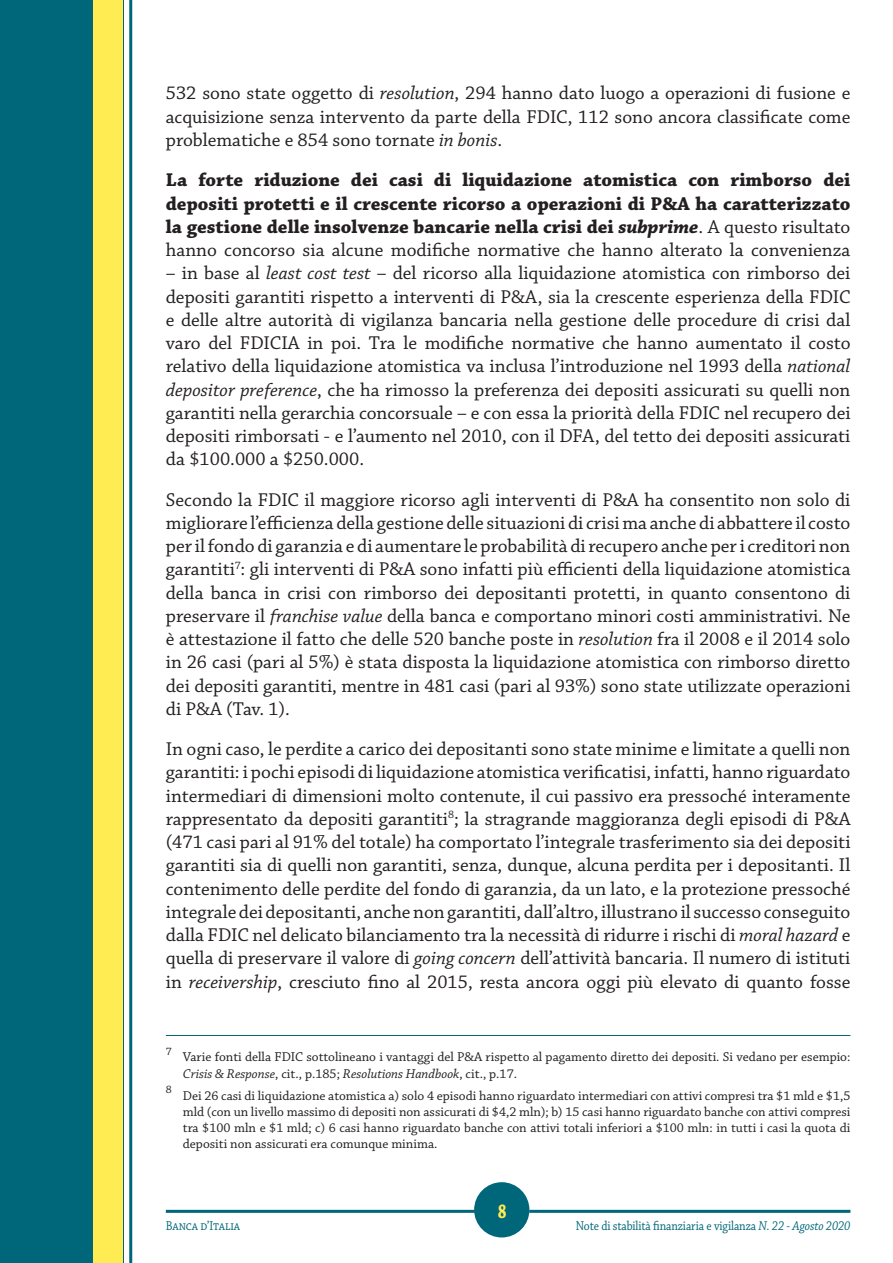
<style>
.page{position:relative;width:893px;height:1263px;background:#fff}
.page>*{position:absolute;margin:0;border:0;box-sizing:border-box;transform-origin:0 0}
.t1{font:700 21px "Chaparral Pro";color:#ffeb52;scale:.75 1}
.Paragrafo{font:19.5px/23.2px "Chaparral Pro";color:#231f20;text-align:justify}
.Paragrafo-2{font:700 19.5px/23.2px "Chaparral Pro";color:#231f20;text-align:justify}
.Nota{font:13.5px/16.2px "Chaparral Pro";color:#231f20}
.t2{font:13.5px "Chaparral Pro";letter-spacing:-.01em;color:#00677a;scale:.87 1}
.Nota-2{font:11.4px "Chaparral Pro";color:#231f20}
.s1{font-style:italic}
.s2{font-weight:400}
</style>
<div class="page">
<svg style="left:474px;top:1215px;width:53px;height:23px"></svg>
<hr style="left:166px;top:1210px;width:308px;height:3px;background:#00677a">
<hr style="left:529px;top:1210px;width:321px;height:3px;background:#00677a">
<div style="left:474px;top:1182px;width:55px;height:55px;background:#00677a;border-radius:50%"></div>
<div style="left:0;top:0;width:123px;height:1263px;background:#00677a"></div>
<div style="left:94px;top:0;width:29px;height:1263px;background:#ffeb52"></div>
<hr style="left:129px;top:0;width:3px;height:1263px;background:#00677a">
<hr style="left:166px;top:1035px;width:684px;height:1px;background:#00677a">
<p class="Paragrafo" style="left:166px;top:82px;width:686px">532 sono state oggetto di <span class="s1">resolution</span>, 294 hanno dato luogo a operazioni di fusione e acquisizione senza intervento da parte della FDIC, 112 sono ancora classificate come problematiche e 854 sono tornate <span class="s1">in bonis</span>.</p>
<p class="Paragrafo-2" style="left:166px;top:169px;width:686px">La forte riduzione dei casi di liquidazione atomistica con rimborso dei depositi protetti e il crescente ricorso a operazioni di P&amp;A ha caratterizzato la gestione delle insolvenze bancarie nella crisi dei <span class="s1">subprime</span><span class="s2">. A questo risultato hanno concorso sia alcune modifiche normative che hanno alterato la convenienza</span></p>
<p class="Paragrafo" style="left:166px;top:262px;width:686px">– in base al <span class="s1">least cost test</span> – del ricorso alla liquidazione atomistica con rimborso dei depositi garantiti rispetto a interventi di P&amp;A, sia la crescente esperienza della FDIC e delle altre autorità di vigilanza bancaria nella gestione delle procedure di crisi dal varo del FDICIA in poi. Tra le modifiche normative che hanno aumentato il costo relativo della liquidazione atomistica va inclusa l’introduzione nel 1993 della <span class="s1">national depositor preference</span>, che ha rimosso la preferenza dei depositi assicurati su quelli non garantiti nella gerarchia concorsuale – e con essa la priorità della FDIC nel recupero dei depositi rimborsati - e l’aumento nel 2010, con il DFA, del tetto dei depositi assicurati da $100.000 a $250.000.</p>
<p class="Paragrafo" style="left:166px;top:488px;width:686px">Secondo la FDIC il maggiore ricorso agli interventi di P&amp;A ha consentito non solo di migliorare l’efficienza della gestione delle situazioni di crisi ma anche di abbattere il costo per il fondo di garanzia e di aumentare le probabilità di recupero anche per i creditori non garantiti<sup>7</sup>: gli interventi di P&amp;A sono infatti più efficienti della liquidazione atomistica della banca in crisi con rimborso dei depositanti protetti, in quanto consentono di preservare il <span class="s1">franchise value</span> della banca e comportano minori costi amministrativi. Ne è attestazione il fatto che delle 520 banche poste in <span class="s1">resolution</span> fra il 2008 e il 2014 solo in 26 casi (pari al 5%) è stata disposta la liquidazione atomistica con rimborso diretto dei depositi garantiti, mentre in 481 casi (pari al 93%) sono state utilizzate operazioni di P&amp;A (Tav. 1).</p>
<p class="Paragrafo" style="left:166px;top:738px;width:686px">In ogni caso, le perdite a carico dei depositanti sono state minime e limitate a quelli non garantiti: i pochi episodi di liquidazione atomistica verificatisi, infatti, hanno riguardato intermediari di dimensioni molto contenute, il cui passivo era pressoché interamente rappresentato da depositi garantiti<sup>8</sup>; la stragrande maggioranza degli episodi di P&amp;A (471 casi pari al 91% del totale) ha comportato l’integrale trasferimento sia dei depositi garantiti sia di quelli non garantiti, senza, dunque, alcuna perdita per i depositanti. Il contenimento delle perdite del fondo di garanzia, da un lato, e la protezione pressoché integrale dei depositanti, anche non garantiti, dall’altro, illustrano il successo conseguito dalla FDIC nel delicato bilanciamento tra la necessità di ridurre i rischi di <span class="s1">moral hazard</span> e quella di preservare il valore di <span class="s1">going concern</span> dell’attività bancaria. Il numero di istituti in <span class="s1">receivership</span>, cresciuto fino al 2015, resta ancora oggi più elevato di quanto fosse</p>
<p class="Nota-2" style="left:166px;top:1045px;width:7px">7</p>
<p class="Nota-2" style="left:166px;top:1083px;width:7px">8</p>
<p class="Nota" style="left:183px;top:1049px;width:669px;line-height:17.1px">Varie fonti della FDIC sottolineano i vantaggi del P&amp;A rispetto al pagamento diretto dei depositi. Si vedano per esempio:<br><span class="s1">Crisis &amp; Response</span>, cit., p.185; <span class="s1">Resolutions Handbook</span>, cit., p.17.</p>
<p class="Nota" style="left:183px;top:1088px;width:669px;text-align:justify">Dei 26 casi di liquidazione atomistica a) solo 4 episodi hanno riguardato intermediari con attivi compresi tra $1 mld e $1,5 mld (con un livello massimo di depositi non assicurati di $4,2 mln); b) 15 casi hanno riguardato banche con attivi compresi tra $100 mln e $1 mld; c) 6 casi hanno riguardato banche con attivi totali inferiori a $100 mln: in tutti i casi la quota di depositi non assicurati era comunque minima.</p>
<p class="t1" style="left:498px;top:1198px;width:13px">8</p>
<p class="t2" style="left:166px;top:1219px;width:87px">Banca d’Italia</p>
<p class="t2" style="left:576px;top:1219px;width:317px">Note di stabilità finanziaria e vigilanza <span class="s1">N. 22 - Agosto 2020</span></p>
</div>
